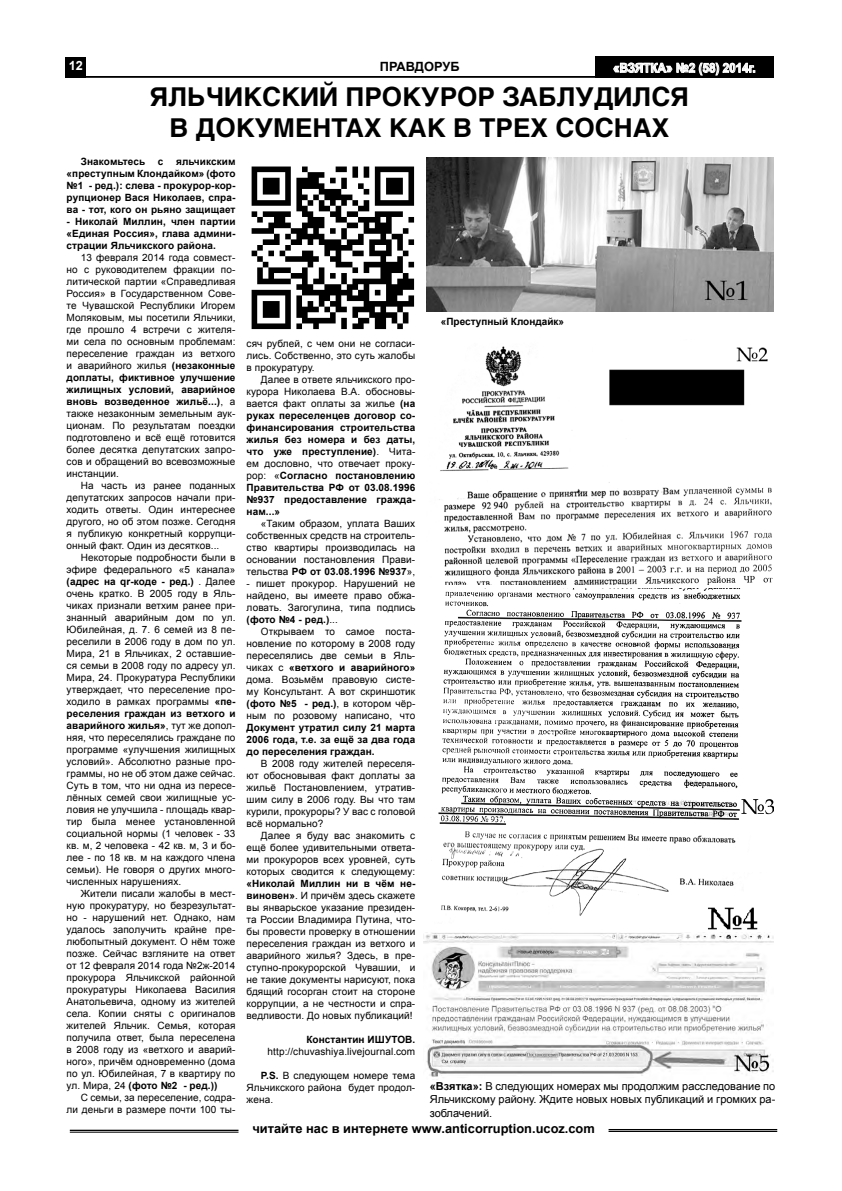
<style>
.page{position:relative;width:842px;height:1191px;background:#fff}
.page>*{position:absolute;margin:0;border:0;box-sizing:border-box;transform-origin:0 0}
.t1{font:700 26px/31.2px "Helios";color:#000;text-align:center}
.t2{font:700 12.7px "Arial";color:#000}
.t3{font:700 12.7px "Arial";color:#fff;scale:.92 1}
.t4{font:700 12.7px "Arial";color:#fff}
.t5{font:11px/13.2px "Arial";color:#000;text-align:justify}
.t6{font:10px/12px "Arial";letter-spacing:.01em;color:#000;text-align:justify}
.t7{font:700 10px/12px "Arial";letter-spacing:.01em;color:#000;text-align:justify}
.s1{font-weight:700}
.s2{font-weight:400}
</style>
<div class="page">
<div style="left:595px;top:57px;width:179px;height:21px;background:#000"></div>
<div style="left:66px;top:57px;width:20px;height:21px;background:#000"></div>
<hr style="left:86px;top:76px;width:511px;height:2px;background:#000">
<svg style="left:613px;top:63px;width:142px;height:13px"></svg>
<hr style="left:70px;top:1129px;width:168px;height:2px;background:#000">
<hr style="left:70px;top:1132px;width:168px;height:1px;background:#000">
<hr style="left:608px;top:1129px;width:169px;height:1px;background:#000">
<hr style="left:608px;top:1131px;width:169px;height:1px;background:#000">
<img style="left:427px;top:157px;width:347px;height:155px">
<img style="left:251px;top:166px;width:164px;height:164px">
<img style="left:439px;top:346px;width:334px;height:238px">
<img style="left:438px;top:588px;width:336px;height:237px">
<img style="left:441px;top:831px;width:317px;height:99px">
<img style="left:424px;top:933px;width:349px;height:144px">
<p class="t4" style="left:69px;top:57px;width:16px">12</p>
<p class="t2" style="left:380px;top:58px;width:81px">ПРАВДОРУБ</p>
<p class="t3" style="left:613px;top:60px;width:156px">«ВЗЯТКА» №2 (58) 2014г.</p>
<h1 class="t1" style="left:149px;top:81px;width:541px">ЯЛЬЧИКСКИЙ ПРОКУРОР ЗАБЛУДИЛСЯ<br>В ДОКУМЕНТАХ КАК В ТРЕХ СОСНАХ</h1>
<p class="t7" style="left:81px;top:155px;width:66px">Знакомьтесь</p>
<p class="t7" style="left:158px;top:155px;width:7px">с</p>
<p class="t7" style="left:67px;top:155px;width:170px;text-indent:110px">яльчикским «преступным Клондайком» (фото №1 - ред.): слева - прокурор-кор&shy;рупционер Вася Николаев, спра&shy;ва - тот, кого он рьяно защищает</p>
<p class="t7" style="left:67px;top:215px;width:170px">- Николай Миллин, член партии «Единая Россия», глава админи&shy;страции Яльчикского района.</p>
<p class="t6" style="left:67px;top:251px;width:170px;text-indent:14px">13 февраля 2014 года совмест&shy;но с руководителем фракции по&shy;литической партии «Справедливая Россия» в Государственном Сове&shy;те Чувашской Республики Игорем Моляковым, мы посетили Яльчики, где прошло 4 встречи с жителя&shy;ми села по основным проблемам: переселение граждан из ветхого и аварийного жилья <span class="s1">(незаконные доплаты, фиктивное улучшение жилищных условий, аварийное вновь возведенное жильё...)</span>, а также незаконным земельным аук&shy;ционам. По результатам поездки подготовлено и всё ещё готовится более десятка депутатских запро&shy;сов и обращений во всевозможные инстанции.</p>
<p class="t6" style="left:67px;top:479px;width:170px;text-indent:14px">На часть из ранее поданных депутатских запросов начали при&shy;ходить ответы. Один интереснее другого, но об этом позже. Сегодня я публикую конкретный коррупци&shy;онный факт. Один из десятков...</p>
<p class="t6" style="left:67px;top:551px;width:170px;text-indent:14px">Некоторые подробности были в эфире федерального «5 канала» <span class="s1">(адрес на qr-коде - ред.)</span> . Далее очень кратко. В 2005 году в Яль&shy;чиках признали ветхим ранее при&shy;знанный аварийным дом по ул.<br>Юбилейная, д. 7. 6 семей из 8 пе&shy;реселили в 2006 году в дом по ул.<br>Мира, 21 в Яльчиках, 2 оставшие&shy;ся семьи в 2008 году по адресу ул.<br>Мира, 24. Прокуратура Республики утверждает, что переселение про&shy;ходило в рамках программы <span class="s1">«пе&shy;реселения граждан из ветхого и аварийного жилья»</span>, тут же допол&shy;няя, что переселялись граждане по программе «улучшения жилищных условий». Абсолютно разные про&shy;граммы, но не об этом даже сейчас.<br>Суть в том, что ни одна из пересе&shy;лённых семей свои жилищные ус&shy;ловия не улучшила - площадь квар&shy;тир была менее установленной социальной нормы (1 человек - 33 кв. м, 2 человека - 42 кв. м, 3 и бо&shy;лее - по 18 кв. м на каждого члена семьи). Не говоря о других много&shy;численных нарушениях.</p>
<p class="t6" style="left:67px;top:887px;width:170px;text-indent:14px">Жители писали жалобы в мест&shy;ную прокуратуру, но безрезультат&shy;но - нарушений нет. Однако, нам удалось заполучить крайне пре&shy;любопытный документ. О нём тоже позже. Сейчас взгляните на ответ от 12 февраля 2014 года №2ж-2014 прокурора Яльчикской районной прокуратуры Николаева Василия Анатольевича, одному из жителей села. Копии сняты с оригиналов жителей Яльчик. Семья, которая получила ответ, была переселена в 2008 году из «ветхого и аварий&shy;ного», причём одновременно (дома по ул. Юбилейная, 7 в квартиру по ул. Мира, 24 <span class="s1">(фото №2 - ред.))</span></p>
<p class="t6" style="left:67px;top:1091px;width:170px;text-align:right">С семьи, за переселение, содра-<br>ли деньги в размере почти 100 ты-</p>
<p class="t7" style="left:441px;top:316px;width:125px">«Преступный Клондайк»</p>
<p class="t6" style="left:247px;top:337px;width:170px">сяч рублей, с чем они не согласи&shy;лись. Собственно, это суть жалобы в прокуратуру.</p>
<p class="t7" style="left:247px;top:374px;width:170px;text-indent:14px"><span class="s2">Далее в ответе яльчикского про&shy;курора Николаева В.А. обосновы&shy;вается факт оплаты за жилье</span> (на руках переселенцев договор со&shy;финансирования строительства жилья без номера и без даты, что уже преступление)<span class="s2">. Чита&shy;ем дословно, что отвечает проку&shy;рор: «</span>Согласно постановлению Правительства РФ от 03.08.1996 №937 предоставление гражда&shy;нам...»</p>
<p class="t6" style="left:247px;top:517px;width:170px;text-indent:14px">«Таким образом, уплата Ваших собственных средств на строитель&shy;ство квартиры производилась на основании постановления Прави&shy;тельства <span class="s1">РФ от 03.08.1996 №937</span>»,</p>
<p class="t6" style="left:247px;top:577px;width:170px">- пишет прокурор. Нарушений не найдено, вы имеете право обжа&shy;ловать. Загогулина, типа подпись <span class="s1">(фото №4 - ред.)</span>...</p>
<p class="t6" style="left:247px;top:625px;width:170px;text-indent:14px">Открываем то самое поста&shy;новление по которому в 2008 году переселялись две семьи в Яль&shy;чиках с <span class="s1">«ветхого и аварийного» </span>дома. Возьмём правовую систе&shy;му Консультант. А вот скриншотик <span class="s1">(фото №5 - ред.)</span>, в котором чёр&shy;ным по розовому написано, что</p>
<p class="t7" style="left:247px;top:722px;width:170px">Документ утратил силу 21 марта 2006 года, т.е. за ещё за два года до переселения граждан.</p>
<p class="t6" style="left:247px;top:757px;width:170px;text-indent:14px">В 2008 году жителей переселя&shy;ют обосновывая факт доплаты за жильё Постановлением, утратив&shy;шим силу в 2006 году. Вы что там курили, прокуроры? У вас с головой всё нормально?</p>
<p class="t6" style="left:247px;top:829px;width:170px;text-indent:14px">Далее я буду вас знакомить с ещё более удивительными ответа&shy;ми прокуроров всех уровней, суть которых сводится к следующему:</p>
<p class="t6" style="left:247px;top:877px;width:170px"><span class="s1">«Николай Миллин ни в чём не&shy;виновен»</span>. И причём здесь скажете вы январьское указание президен&shy;та России Владимира Путина, что&shy;бы провести проверку в отношении переселения граждан из ветхого и аварийного жилья? Здесь, в пре&shy;ступно-прокурорской Чувашии, и не такие документы нарисуют, пока бдящий госорган стоит на стороне коррупции, а не честности и спра&shy;ведливости. До новых публикаций!</p>
<p class="t7" style="left:306px;top:1034px;width:110px">Константин ИШУТОВ.</p>
<p class="t6" style="left:268px;top:1045px;width:149px">http://chuvashiya.livejournal.com</p>
<p class="t6" style="left:247px;top:1069px;width:170px;text-indent:14px"><span class="s1">P.S.</span> В следующем номере тема Яльчикского района будет продол&shy;жена.</p>
<p class="t5" style="left:430px;top:1079px;width:347px"><span class="s1">«Взятка»:</span> В следующих номерах мы продолжим расследование по Яльчикскому району. Ждите новых новых публикаций и громких ра&shy;зоблачений.</p>
<p class="t2" style="left:252px;top:1120px;width:344px">читайте нас в интернете www.anticorruption.ucoz.com</p>
</div>
